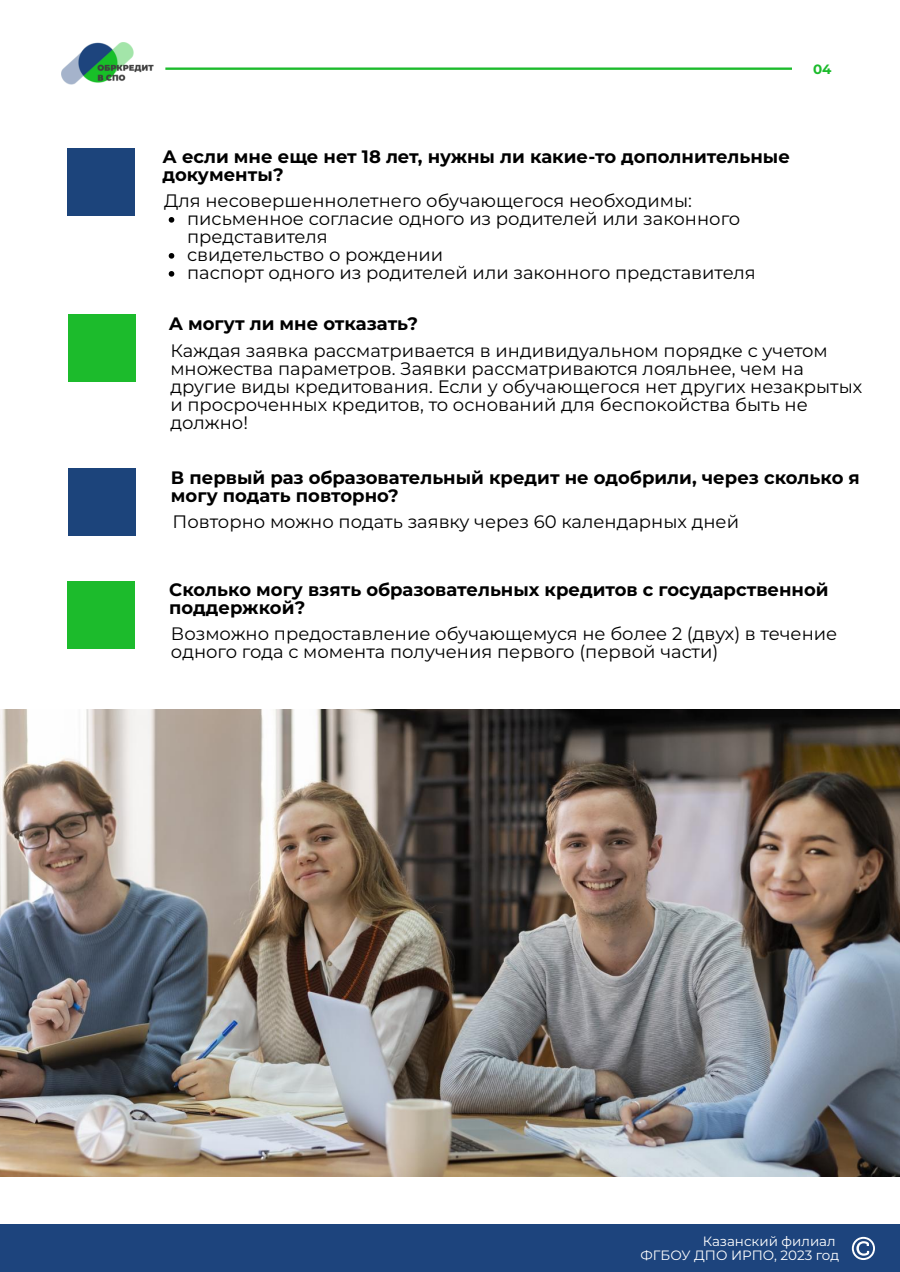
<style>
.page{position:relative;width:900px;height:1272px;background:#fff}
.page>*{position:absolute;margin:0;border:0;box-sizing:border-box;transform-origin:0 0}
.t1{font:18px/18px "Montserrat";color:#000}
.t2{font:700 18px/18px "Montserrat";color:#000}
.t3{font:13.5px "Montserrat";color:#fff}
.t4{font:700 13.5px "Montserrat";color:#1cbb2c}
</style>
<div class="page">
<img style="left:0;top:710px;width:900px;height:467px">
<div style="left:67px;top:148px;width:68px;height:68px;background:#1c447b"></div>
<div style="left:69px;top:314px;width:67px;height:68px;background:#1cbb2c"></div>
<div style="left:69px;top:468px;width:67px;height:68px;background:#1c447b"></div>
<div style="left:67px;top:581px;width:68px;height:68px;background:#1cbb2c"></div>
<hr style="left:165px;top:67px;width:627px;height:3px;background:#1cbb2c">
<img style="left:61px;top:42px;width:105px;height:43px">
<div style="left:0;top:1224px;width:900px;height:48px;background:#1d447d"></div>
<svg style="left:852px;top:1237px;width:23px;height:23px"></svg>
<svg style="left:169px;top:217px;width:5px;height:6px"></svg>
<svg style="left:169px;top:253px;width:5px;height:6px"></svg>
<svg style="left:169px;top:271px;width:5px;height:6px"></svg>
<p class="t4" style="left:813px;top:61px;width:20px">04</p>
<p class="t2" style="left:163px;top:148px;width:629px">А если мне еще нет 18 лет, нужны ли какие-то дополнительные</p>
<p class="t2" style="left:163px;top:166px;width:123px">документы?</p>
<p class="t1" style="left:187px;top:191px;width:555px;text-indent:-23px">Для несовершеннолетнего обучающегося необходимы: письменное согласие одного из родителей или законного</p>
<p class="t1" style="left:187px;top:227px;width:258px">представителя свидетельство о рождении</p>
<p class="t1" style="left:187px;top:263px;width:570px">паспорт одного из родителей или законного представителя</p>
<p class="t2" style="left:169px;top:314px;width:251px">А могут ли мне отказать?</p>
<p class="t1" style="left:170px;top:341px;width:694px">Каждая заявка рассматривается в индивидуальном порядке с учетом множества параметров. Заявки рассматриваются лояльнее, чем на другие виды кредитования. Если у обучающегося нет других незакрытых и просроченных кредитов, то оснований для беспокойства быть не должно!</p>
<p class="t2" style="left:171px;top:469px;width:690px">В первый раз образовательный кредит не одобрили, через сколько я могу подать повторно?</p>
<p class="t1" style="left:173px;top:512px;width:568px">Повторно можно подать заявку через 60 календарных дней</p>
<p class="t2" style="left:169px;top:581px;width:661px">Сколько могу взять образовательных кредитов с государственной поддержкой?</p>
<p class="t1" style="left:171px;top:625px;width:668px">Возможно предоставление обучающемуся не более 2 (двух) в течение одного года с момента получения первого (первой части)</p>
<p class="t3" style="left:703px;top:1233px;width:134px">Казанский филиал</p>
<p class="t3" style="left:640px;top:1247px;width:200px">ФГБОУ ДПО ИРПО, 2023 год</p>
<p class="t3" style="left:705px;top:1233px;width:134px">Казанский филиал</p>
<p class="t3" style="left:643px;top:1247px;width:200px">ФГБОУ ДПО ИРПО, 2023 год</p>
</div>
